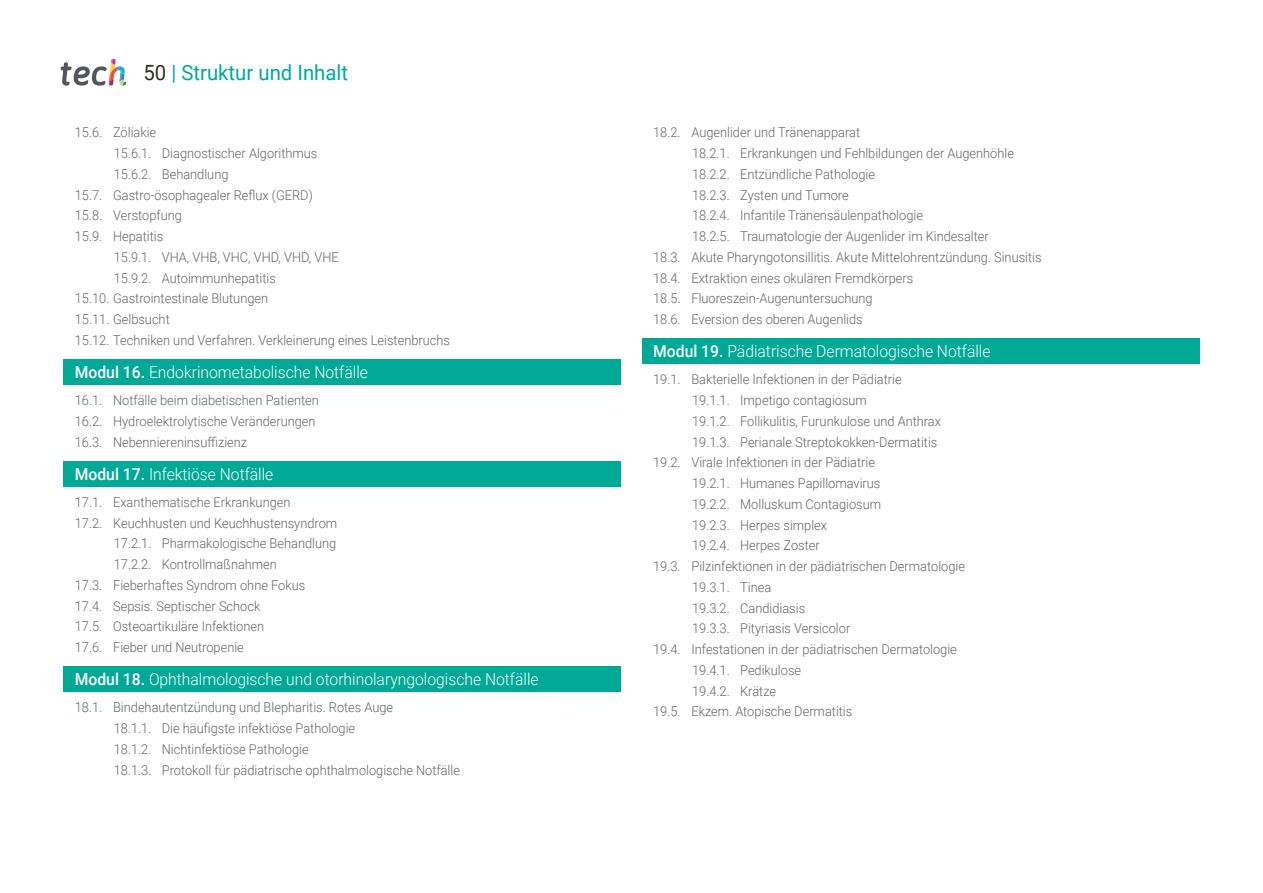
<style>
.page{position:relative;width:1263px;height:893px;background:#fff}
.page>*{position:absolute;margin:0;border:0;box-sizing:border-box;transform-origin:0 0}
.t1{font:21px "Roboto";color:#00a996}
.t2{font:300 16.5px "Roboto";color:#fff;scale:.95 1}
.t3{font:300 13.5px/20.7px "Roboto";color:#61646a;scale:.95 1}
.s1{color:#312e20}
.s2{font-weight:500}
</style>
<div class="page">
<div style="left:64px;top:359px;width:557px;height:25px;background:#00a996"></div>
<div style="left:64px;top:461px;width:557px;height:25px;background:#00a996"></div>
<div style="left:64px;top:667px;width:557px;height:25px;background:#00a996"></div>
<div style="left:642px;top:338px;width:557px;height:25px;background:#00a996"></div>
<svg style="left:61px;top:59px;width:65px;height:27px"></svg>
<h1 class="t1" style="left:144px;top:57px;width:206px"><span class="s1">50</span> | Struktur und Inhalt</h1>
<p class="t3" style="left:75px;top:122px;width:87px">15.6. Zöliakie</p>
<p class="t3" style="left:114px;top:142px;width:216px">15.6.1. Diagnostischer Algorithmus</p>
<p class="t3" style="left:114px;top:163px;width:122px">15.6.2. Behandlung</p>
<p class="t3" style="left:75px;top:184px;width:252px">15.7. Gastro-ösophagealer Reflux (GERD)</p>
<p class="t3" style="left:75px;top:205px;width:114px">15.8. Verstopfung</p>
<p class="t3" style="left:75px;top:225px;width:95px">15.9. Hepatitis</p>
<p class="t3" style="left:114px;top:246px;width:238px">15.9.1. VHA, VHB, VHC, VHD, VHD, VHE</p>
<p class="t3" style="left:114px;top:267px;width:172px">15.9.2. Autoimmunhepatitis</p>
<p class="t3" style="left:75px;top:288px;width:205px">15.10. Gastrointestinale Blutungen</p>
<p class="t3" style="left:75px;top:308px;width:101px">15.11. Gelbsucht</p>
<p class="t3" style="left:75px;top:329px;width:396px">15.12. Techniken und Verfahren. Verkleinerung eines Leistenbruchs</p>
<p class="t2" style="left:75px;top:361px;width:310px"><span class="s2">Modul 16.</span> Endokrinometabolische Notfälle</p>
<p class="t3" style="left:75px;top:389px;width:258px">16.1. Notfälle beim diabetischen Patienten<br>16.2. Hydroelektrolytische Veränderungen<br>16.3. Nebenniereninsuffizienz</p>
<p class="t2" style="left:75px;top:462px;width:211px"><span class="s2">Modul 17.</span> Infektiöse Notfälle</p>
<p class="t3" style="left:75px;top:491px;width:228px">17.1. Exanthematische Erkrankungen</p>
<p class="t3" style="left:75px;top:512px;width:278px">17.2. Keuchhusten und Keuchhustensyndrom</p>
<p class="t3" style="left:114px;top:533px;width:236px">17.2.1. Pharmakologische Behandlung</p>
<p class="t3" style="left:114px;top:553px;width:173px">17.2.2. Kontrollmaßnahmen</p>
<p class="t3" style="left:75px;top:574px;width:244px">17.3. Fieberhaftes Syndrom ohne Fokus</p>
<p class="t3" style="left:75px;top:595px;width:197px">17.4. Sepsis. Septischer Schock</p>
<p class="t3" style="left:75px;top:616px;width:201px">17.5. Osteoartikuläre Infektionen</p>
<p class="t3" style="left:75px;top:636px;width:179px">17.6. Fieber und Neutropenie</p>
<p class="t2" style="left:75px;top:668px;width:490px"><span class="s2">Modul 18.</span> Ophthalmologische und otorhinolaryngologische Notfälle</p>
<p class="t3" style="left:114px;top:697px;width:366px;text-indent:-39px">18.1. Bindehautentzündung und Blepharitis. Rotes Auge<br>18.1.1. Die häufigste infektiöse Pathologie<br>18.1.2. Nichtinfektiöse Pathologie<br>18.1.3. Protokoll für pädiatrische ophthalmologische Notfälle</p>
<p class="t3" style="left:653px;top:122px;width:219px">18.2. Augenlider und Tränenapparat</p>
<p class="t3" style="left:692px;top:142px;width:340px">18.2.1. Erkrankungen und Fehlbildungen der Augenhöhle</p>
<p class="t3" style="left:692px;top:163px;width:194px">18.2.2. Entzündliche Pathologie</p>
<p class="t3" style="left:692px;top:184px;width:166px">18.2.3. Zysten und Tumore</p>
<p class="t3" style="left:692px;top:205px;width:244px">18.2.4. Infantile Tränensäulenpathologie</p>
<p class="t3" style="left:692px;top:225px;width:314px">18.2.5. Traumatologie der Augenlider im Kindesalter</p>
<p class="t3" style="left:653px;top:246px;width:410px">18.3. Akute Pharyngotonsillitis. Akute Mittelohrentzündung. Sinusitis</p>
<p class="t3" style="left:653px;top:267px;width:275px">18.4. Extraktion eines okulären Fremdkörpers</p>
<p class="t3" style="left:653px;top:288px;width:233px">18.5. Fluoreszein-Augenuntersuchung</p>
<p class="t3" style="left:653px;top:308px;width:222px">18.6. Eversion des oberen Augenlids</p>
<p class="t2" style="left:653px;top:340px;width:357px"><span class="s2">Modul 19.</span> Pädiatrische Dermatologische Notfälle</p>
<p class="t3" style="left:653px;top:369px;width:263px">19.1. Bakterielle Infektionen in der Pädiatrie</p>
<p class="t3" style="left:692px;top:389px;width:186px">19.1.1. Impetigo contagiosum</p>
<p class="t3" style="left:692px;top:410px;width:263px">19.1.2. Follikulitis, Furunkulose und Anthrax</p>
<p class="t3" style="left:692px;top:431px;width:260px">19.1.3. Perianale Streptokokken-Dermatitis</p>
<p class="t3" style="left:653px;top:452px;width:235px">19.2. Virale Infektionen in der Pädiatrie</p>
<p class="t3" style="left:692px;top:472px;width:200px">19.2.1. Humanes Papillomavirus</p>
<p class="t3" style="left:692px;top:493px;width:200px">19.2.2. Molluskum Contagiosum</p>
<p class="t3" style="left:692px;top:514px;width:144px">19.2.3. Herpes simplex</p>
<p class="t3" style="left:692px;top:535px;width:136px">19.2.4. Herpes Zoster</p>
<p class="t3" style="left:653px;top:555px;width:330px">19.3. Pilzinfektionen in der pädiatrischen Dermatologie</p>
<p class="t3" style="left:692px;top:576px;width:85px">19.3.1. Tinea</p>
<p class="t3" style="left:692px;top:597px;width:120px">19.3.2. Candidiasis</p>
<p class="t3" style="left:692px;top:618px;width:168px">19.3.3. Pityriasis Versicolor</p>
<p class="t3" style="left:653px;top:638px;width:321px">19.4. Infestationen in der pädiatrischen Dermatologie</p>
<p class="t3" style="left:692px;top:659px;width:116px">19.4.1. Pedikulose</p>
<p class="t3" style="left:692px;top:680px;width:90px">19.4.2. Krätze</p>
<p class="t3" style="left:653px;top:701px;width:211px">19.5. Ekzem. Atopische Dermatitis</p>
</div>
